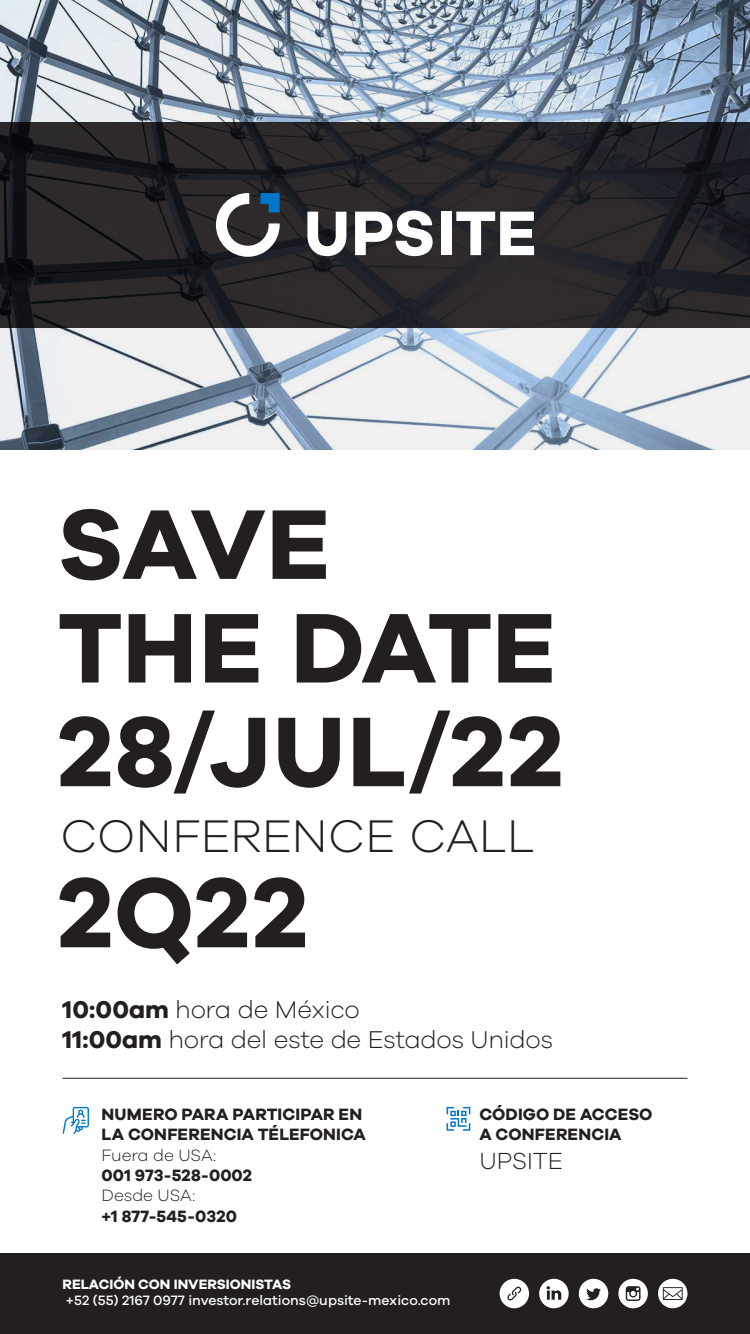
<style>
.page{position:relative;width:750px;height:1334px;background:#fff}
.page>*{position:absolute;margin:0;border:0;box-sizing:border-box;transform-origin:0 0}
.t1{font:700 102.1px/103.7px "Galano Grotesque";letter-spacing:.005em;color:#231f20}
.t2{font:300 47.2px "Galano Grotesque";letter-spacing:.005em;color:#231f20}
.t3{font:300 25.1px/30.1px "Galano Grotesque";letter-spacing:-.015em;color:#231f20}
.t4{font:300 24px "Galano Grotesque";color:#231f20}
.t5{font:700 16.9px/20.3px "Galano Grotesque";letter-spacing:.005em;color:#231f20}
.t6{font:300 16.9px "Galano Grotesque";letter-spacing:-.01em;color:#231f20}
.t7{font:500 14px "Galano Grotesque";color:#fff}
.t8{font:700 14px "Galano Grotesque";color:#fff}
.s1{font-weight:700}
</style>
<div class="page">
<hr style="left:62px;top:1078px;width:626px;height:1px;background:#231f20">
<svg style="left:63px;top:1107px;width:26px;height:27px"></svg>
<svg style="left:447px;top:1107px;width:23px;height:24px"></svg>
<svg style="left:0;top:0;width:750px;height:450px;background:#777d85"></svg>
<svg style="left:216px;top:193px;width:64px;height:64px"></svg>
<svg style="left:307px;top:212px;width:39px;height:44px"></svg>
<div style="left:441px;top:212px;width:10px;height:43px;background:#fff"></div>
<svg style="left:456px;top:212px;width:78px;height:43px"></svg>
<svg style="left:355px;top:211px;width:78px;height:45px"></svg>
<div style="left:0;top:1253px;width:750px;height:81px;background:#231f20"></div>
<svg style="left:618px;top:1279px;width:30px;height:29px"></svg>
<svg style="left:579px;top:1279px;width:29px;height:29px"></svg>
<svg style="left:500px;top:1279px;width:29px;height:29px"></svg>
<svg style="left:658px;top:1279px;width:29px;height:29px"></svg>
<svg style="left:539px;top:1279px;width:30px;height:29px"></svg>
<h1 class="t1" style="left:58px;top:489px;width:508px">SAVE<br>THE DATE<br>28/JUL/22</h1>
<h2 class="t2" style="left:60px;top:808px;width:476px">CONFERENCE CALL</h2>
<h1 class="t1" style="left:58px;top:858px;width:252px">2Q22</h1>
<h3 class="t3" style="left:63px;top:994px;width:492px"><span class="s1">10:00am</span> hora de México<br><span class="s1">11:00am</span> hora del este de Estados Unidos</h3>
<p class="t5" style="left:102px;top:1104px;width:266px">NUMERO PARA PARTICIPAR EN<br>LA CONFERENCIA TÉLEFONICA</p>
<p class="t6" style="left:102px;top:1145px;width:116px">Fuera de USA:</p>
<p class="t5" style="left:102px;top:1164px;width:152px">001 973-528-0002</p>
<p class="t6" style="left:102px;top:1185px;width:95px">Desde USA:</p>
<p class="t5" style="left:102px;top:1205px;width:137px">+1 877-545-0320</p>
<p class="t8" style="left:62px;top:1275px;width:230px">RELACIÓN CON INVERSIONISTAS</p>
<p class="t7" style="left:66px;top:1292px;width:386px">+52 (55) 2167 0977 investor.relations@upsite-mexico.com</p>
<p class="t5" style="left:479px;top:1104px;width:175px">CÓDIGO DE ACCESO<br>A CONFERENCIA</p>
<h3 class="t4" style="left:479px;top:1147px;width:85px">UPSITE</h3>
</div>
